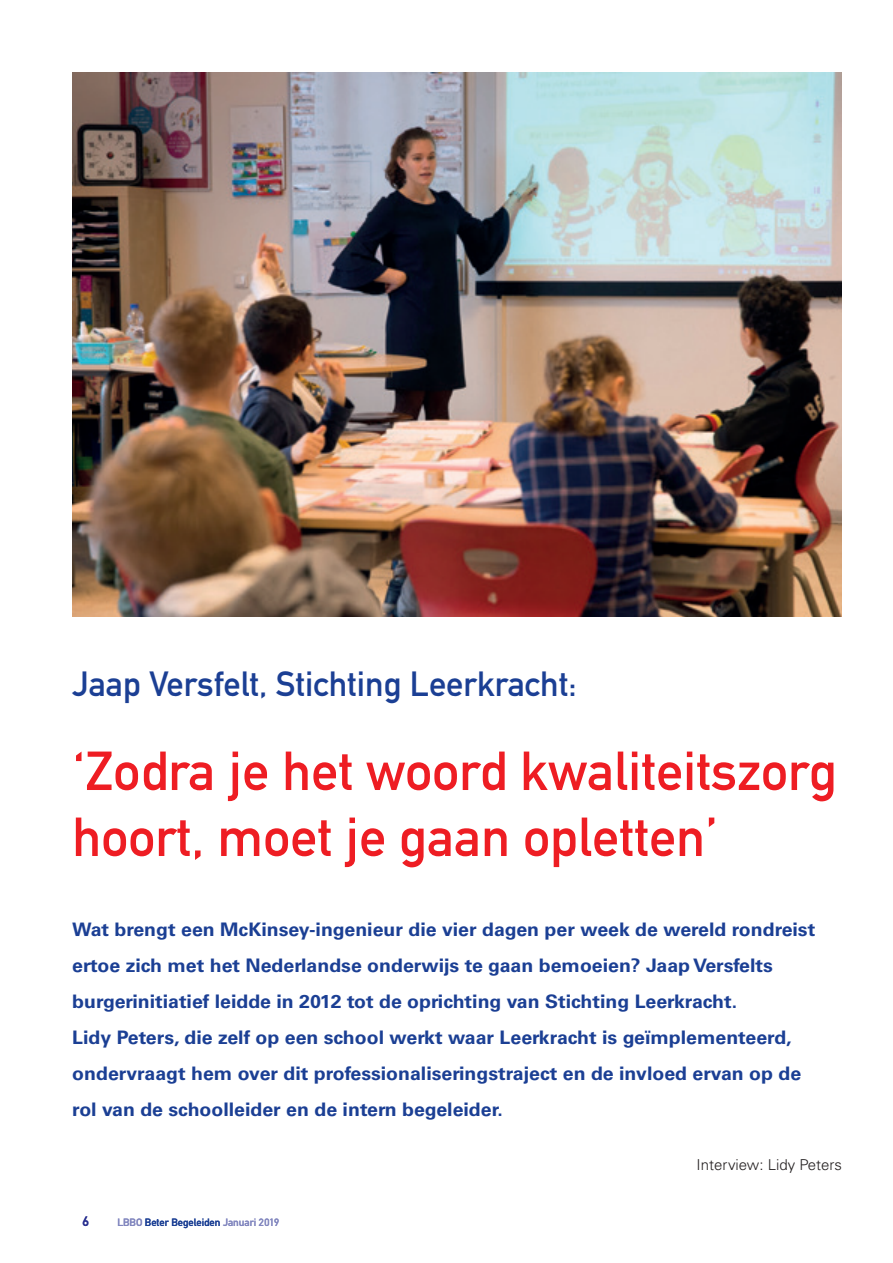
<style>
.page{position:relative;width:893px;height:1263px;background:#fff}
.page>*{position:absolute;margin:0;border:0;box-sizing:border-box;transform-origin:0 0}
.t1{font:54px/66px "DIN Mittelschrift LT";color:#ee1d23}
.t2{font:34.5px "DIN Mittelschrift LT";color:#1b3f94}
.t3{font:700 18.6px/36px "Univers LT Std";color:#1b3f94;scale:1.05 1}
.t4{font:300 15px "Univers LT Std";color:#231f20}
.t5{font:13.5px "DIN Mittelschrift LT";color:#2b3291}
.t6{font:10.5px "DIN Mittelschrift LT";color:#8287bf}
.s1{color:#1b3f94}
</style>
<div class="page">
<img style="left:72px;top:72px;width:770px;height:545px">
<h2 class="t2" style="left:72px;top:664px;width:506px">Jaap Versfelt, Stichting Leerkracht:</h2>
<h1 class="t1" style="left:72px;top:738px;width:766px">‘Zodra je het woord kwaliteitszorg hoort, moet je gaan opletten’</h1>
<p class="t3" style="left:72px;top:912px;width:709px">Wat brengt een McKinsey-ingenieur die vier dagen per week de wereld rondreist ertoe zich met het Nederlandse onderwijs te gaan bemoeien? Jaap Versfelts burgerinitiatief leidde in 2012 tot de oprichting van Stichting Leerkracht.<br>Lidy Peters, die zelf op een school werkt waar Leerkracht is geïmplementeerd, ondervraagt hem over dit professionaliseringstraject en de invloed ervan op de rol van de schoolleider en de intern begeleider.</p>
<p class="t4" style="left:697px;top:1156px;width:147px">Interview: Lidy Peters</p>
<p class="t5" style="left:82px;top:1213px;width:8px">6</p>
<p class="t6" style="left:117px;top:1216px;width:163px">LBBO <span class="s1">Beter Begeleiden</span> Januari 2019</p>
</div>
